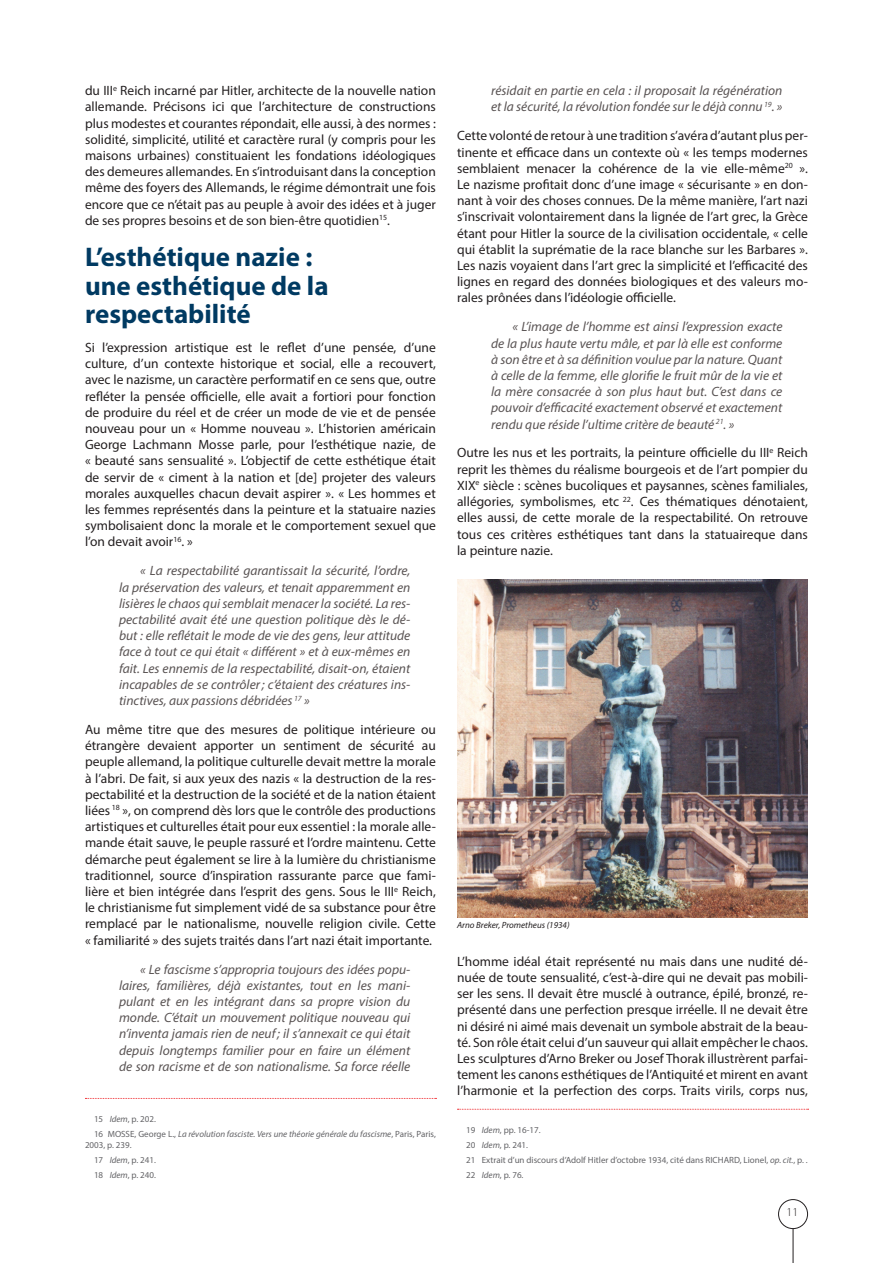
<style>
.page{position:relative;width:893px;height:1263px;background:#fff}
.page>*{position:absolute;margin:0;border:0;box-sizing:border-box;transform-origin:0 0}
.t1{font:700 27px/28.5px "Myriad Pro";color:#003a62}
.t2{font:13.5px/16.2px "Myriad Pro";color:#231f20;text-align:justify}
.t3{font:italic 13.5px/16.2px "Myriad Pro";color:#595353;text-align:justify}
.t4{font:300 12px "Myriad Pro";color:#231f20}
.t5{font:9px/15px "Myriad Pro";color:#636366}
.t6{font:italic 9px/15px "Myriad Pro";color:#636366}
.t7{font:italic 9px "Myriad Pro";color:#231f20}
.s1{font-style:normal}
.s2{font-style:italic}
</style>
<div class="page">
<div style="left:778px;top:1199px;width:30px;height:30px;border:1px solid #231f20;border-radius:50%"></div>
<hr style="left:793px;top:1228px;width:1px;height:35px;background:#231f20">
<svg style="left:85px;top:1098px;width:351px;height:1px"></svg>
<img style="left:457px;top:579px;width:351px;height:338px">
<svg style="left:457px;top:1109px;width:351px;height:1px"></svg>
<p class="t2" style="left:85px;top:82px;width:352px">du III<sup>e</sup> Reich incarné par Hitler, architecte de la nouvelle nation allemande. Précisons ici que l’architecture de constructions plus modestes et courantes répondait, elle aussi, à des normes : solidité, simplicité, utilité et caractère rural (y compris pour les maisons urbaines) constituaient les fondations idéologiques des demeures allemandes. En s’introduisant dans la conception même des foyers des Allemands, le régime démontrait une fois encore que ce n’était pas au peuple à avoir des idées et à juger de ses propres besoins et de son bien-être quotidien<sup>15</sup>.</p>
<h1 class="t1" style="left:85px;top:242px;width:245px">L’esthétique nazie : une esthétique de la respectabilité</h1>
<p class="t2" style="left:85px;top:339px;width:352px">Si l’expression artistique est le reflet d’une pensée, d’une culture, d’un contexte historique et social, elle a recouvert, avec le nazisme, un caractère performatif en ce sens que, outre refléter la pensée officielle, elle avait a fortiori pour fonction de produire du réel et de créer un mode de vie et de pensée nouveau pour un « Homme nouveau ». L’historien américain George Lachmann Mosse parle, pour l’esthétique nazie, de « beauté sans sensualité ». L’objectif de cette esthétique était de servir de « ciment à la nation et [de] projeter des valeurs morales auxquelles chacun devait aspirer ». « Les hommes et les femmes représentés dans la peinture et la statuaire nazies symbolisaient donc la morale et le comportement sexuel que l’on devait avoir<sup>16</sup>. »</p>
<p class="t3" style="left:119px;top:562px;width:293px;text-indent:21px">« La respectabilité garantissait la sécurité, l’ordre, la préservation des valeurs, et tenait apparemment en lisières le chaos qui semblait menacer la société. La res&shy;pectabilité avait été une question politique dès le dé&shy;but : elle reflétait le mode de vie des gens, leur attitude face à tout ce qui était « différent » et à eux-mêmes en fait. Les ennemis de la respectabilité, disait-on, étaient incapables de se contrôler; c’étaient des créatures ins&shy;tinctives, aux passions débridées <sup>17</sup> »</p>
<p class="t2" style="left:85px;top:721px;width:352px">Au même titre que des mesures de politique intérieure ou étrangère devaient apporter un sentiment de sécurité au peuple allemand, la politique culturelle devait mettre la morale à l’abri. De fait, si aux yeux des nazis « la destruction de la res&shy;pectabilité et la destruction de la société et de la nation étaient liées <sup>18</sup> », on comprend dès lors que le contrôle des productions artistiques et culturelles était pour eux essentiel : la morale alle&shy;mande était sauve, le peuple rassuré et l’ordre maintenu. Cette démarche peut également se lire à la lumière du christianisme traditionnel, source d’inspiration rassurante parce que fami&shy;lière et bien intégrée dans l’esprit des gens. Sous le III<sup>e</sup> Reich, le christianisme fut simplement vidé de sa substance pour être remplacé par le nationalisme, nouvelle religion civile. Cette « familiarité » des sujets traités dans l’art nazi était importante.</p>
<p class="t3" style="left:119px;top:961px;width:293px;text-indent:21px">« Le fascisme s’appropria toujours des idées popu&shy;laires, familières, déjà existantes, tout en les mani&shy;pulant et en les intégrant dans sa propre vision du monde. C’était un mouvement politique nouveau qui n’inventa jamais rien de neuf; il s’annexait ce qui était depuis longtemps familier pour en faire un élément de son racisme et de son nationalisme. Sa force réelle</p>
<p class="t6" style="left:94px;top:1111px;width:343px"><span class="s1">15</span> Idem<span class="s1">, p. 202.<br>16 MOSSE, George L.,</span> La révolution fasciste. Vers une théorie générale du fascisme<span class="s1">, Paris, Paris,</span></p>
<p class="t5" style="left:94px;top:1137px;width:63px;text-indent:-9px">2003, p. 239.<br>17 <span class="s2">Idem</span>, p. 241.<br>18 <span class="s2">Idem</span>, p. 240.</p>
<p class="t3" style="left:491px;top:82px;width:293px">résidait en partie en cela : il proposait la régénération et la sécurité, la révolution fondée sur le déjà connu <sup>19</sup>. »</p>
<p class="t2" style="left:457px;top:127px;width:352px">Cette volonté de retour à une tradition s’avéra d’autant plus per&shy;tinente et efficace dans un contexte où « les temps modernes semblaient menacer la cohérence de la vie elle-même<sup>20</sup> ».<br>Le nazisme profitait donc d’une image « sécurisante » en don&shy;nant à voir des choses connues. De la même manière, l’art nazi s’inscrivait volontairement dans la lignée de l’art grec, la Grèce étant pour Hitler la source de la civilisation occidentale, « celle qui établit la suprématie de la race blanche sur les Barbares ».<br>Les nazis voyaient dans l’art grec la simplicité et l’efficacité des lignes en regard des données biologiques et des valeurs mo&shy;rales prônées dans l’idéologie officielle.</p>
<p class="t3" style="left:491px;top:318px;width:293px;text-indent:21px">« L’image de l’homme est ainsi l’expression exacte de la plus haute vertu mâle, et par là elle est conforme à son être et à sa définition voulue par la nature. Quant à celle de la femme, elle glorifie le fruit mûr de la vie et la mère consacrée à son plus haut but. C’est dans ce pouvoir d’efficacité exactement observé et exactement rendu que réside l’ultime critère de beauté <sup>21</sup>. »</p>
<p class="t2" style="left:457px;top:445px;width:352px">Outre les nus et les portraits, la peinture officielle du III<sup>e</sup> Reich reprit les thèmes du réalisme bourgeois et de l’art pompier du XIX<sup>e</sup> siècle : scènes bucoliques et paysannes, scènes familiales, allégories, symbolismes, etc <sup>22</sup>. Ces thématiques dénotaient, elles aussi, de cette morale de la respectabilité. On retrouve tous ces critères esthétiques tant dans la statuaireque dans la peinture nazie.</p>
<p class="t7" style="left:457px;top:920px;width:114px">Arno Breker, Prometheus (1934)</p>
<p class="t2" style="left:457px;top:953px;width:352px">L’homme idéal était représenté nu mais dans une nudité dé&shy;nuée de toute sensualité, c’est-à-dire qui ne devait pas mobili&shy;ser les sens. Il devait être musclé à outrance, épilé, bronzé, re&shy;présenté dans une perfection presque irréelle. Il ne devait être ni désiré ni aimé mais devenait un symbole abstrait de la beau&shy;té. Son rôle était celui d’un sauveur qui allait empêcher le chaos.<br>Les sculptures d’Arno Breker ou Josef Thorak illustrèrent parfai&shy;tement les canons esthétiques de l’Antiquité et mirent en avant l’harmonie et la perfection des corps. Traits virils, corps nus,</p>
<p class="t5" style="left:466px;top:1122px;width:343px">19 <span class="s2">Idem</span>, pp. 16-17.<br>20 <span class="s2">Idem</span>, p. 241.<br>21 Extrait d’un discours d’Adolf Hitler d’octobre 1934, cité dans RICHARD, Lionel, <span class="s2">op. cit.</span>, p. .<br>22 <span class="s2">Idem</span>, p. 76.</p>
<p class="t4" style="left:787px;top:1206px;width:13px">11</p>
</div>
